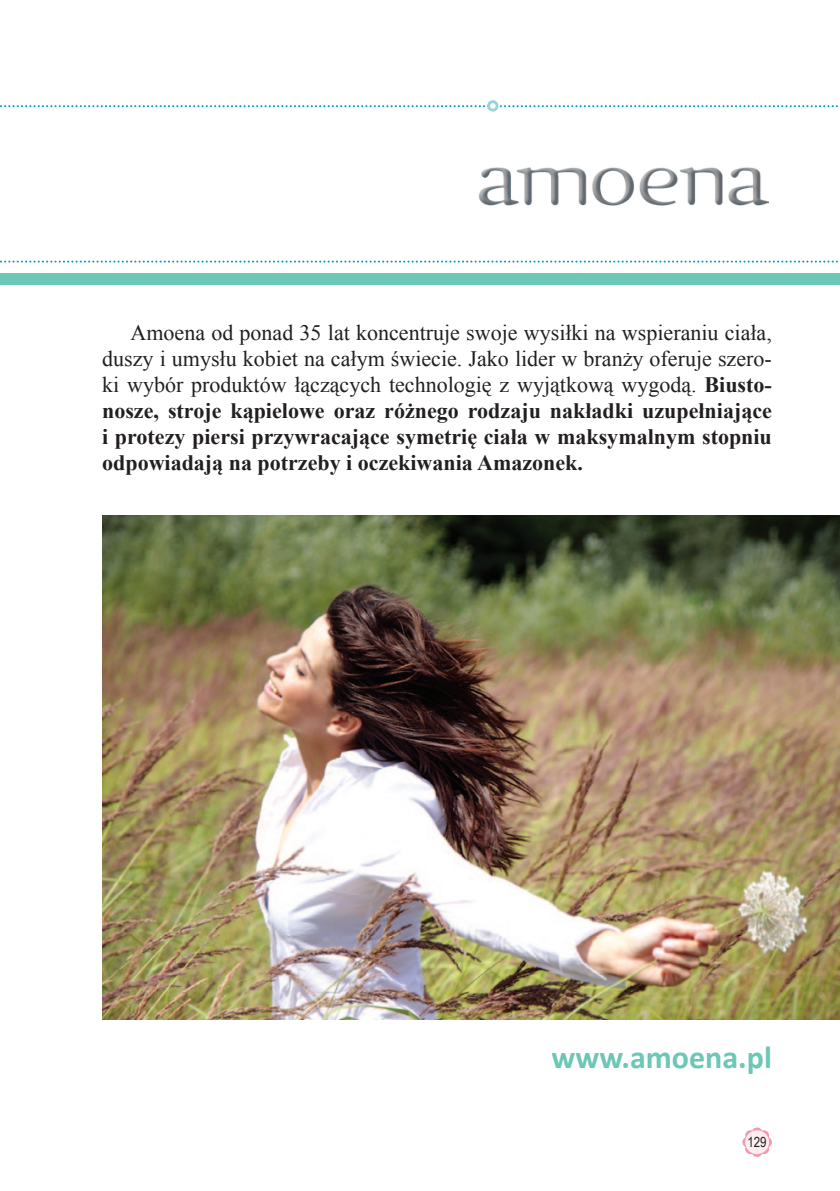
<style>
.page{position:relative;width:840px;height:1191px;background:#fff}
.page>*{position:absolute;margin:0;border:0;box-sizing:border-box;transform-origin:0 0}
.t1{font:700 32px "Calibri";color:#6cc7b6}
.t2{font:22px/26px "Times New Roman";color:#231f20;text-align:justify}
.t3{font:14px "Arial Narrow";color:#231f20}
.s1{font-weight:700}
</style>
<div class="page">
<svg style="left:0;top:261px;width:838px;height:2px"></svg>
<div style="left:0;top:273px;width:839px;height:12px;background:#6cc7b6"></div>
<svg style="left:487px;top:100px;width:11px;height:12px"></svg>
<svg style="left:0;top:103px;width:838px;height:6px"></svg>
<img style="left:478px;top:167px;width:290px;height:39px">
<img style="left:102px;top:515px;width:737px;height:504px">
<svg style="left:744px;top:1129px;width:25px;height:25px"></svg>
<svg style="left:742px;top:1136px;width:10px;height:11px"></svg>
<svg style="left:760px;top:1136px;width:11px;height:11px"></svg>
<svg style="left:751px;top:1127px;width:11px;height:11px"></svg>
<svg style="left:751px;top:1146px;width:11px;height:11px"></svg>
<div style="left:744px;top:1130px;width:24px;height:24px;background:#fdeff1;border-radius:50%"></div>
<p class="t2" style="left:102px;top:319px;width:670px;text-indent:28px">Amoena od ponad 35 lat koncentruje swoje wysiłki na wspieraniu ciała, duszy i umysłu kobiet na całym świecie. Jako lider w branży oferuje szero&shy;ki wybór produktów łączących technologię z wyjątkową wygodą. <span class="s1">Biusto&shy;nosze, stroje kąpielowe oraz różnego rodzaju nakładki uzupełniające i protezy piersi przywracające symetrię ciała w maksymalnym stopniu odpowiadają na potrzeby i oczekiwania Amazonek.</span></p>
<h1 class="t1" style="left:551px;top:1037px;width:222px">www.amoena.pl</h1>
<p class="t3" style="left:747px;top:1131px;width:21px">129</p>
</div>
